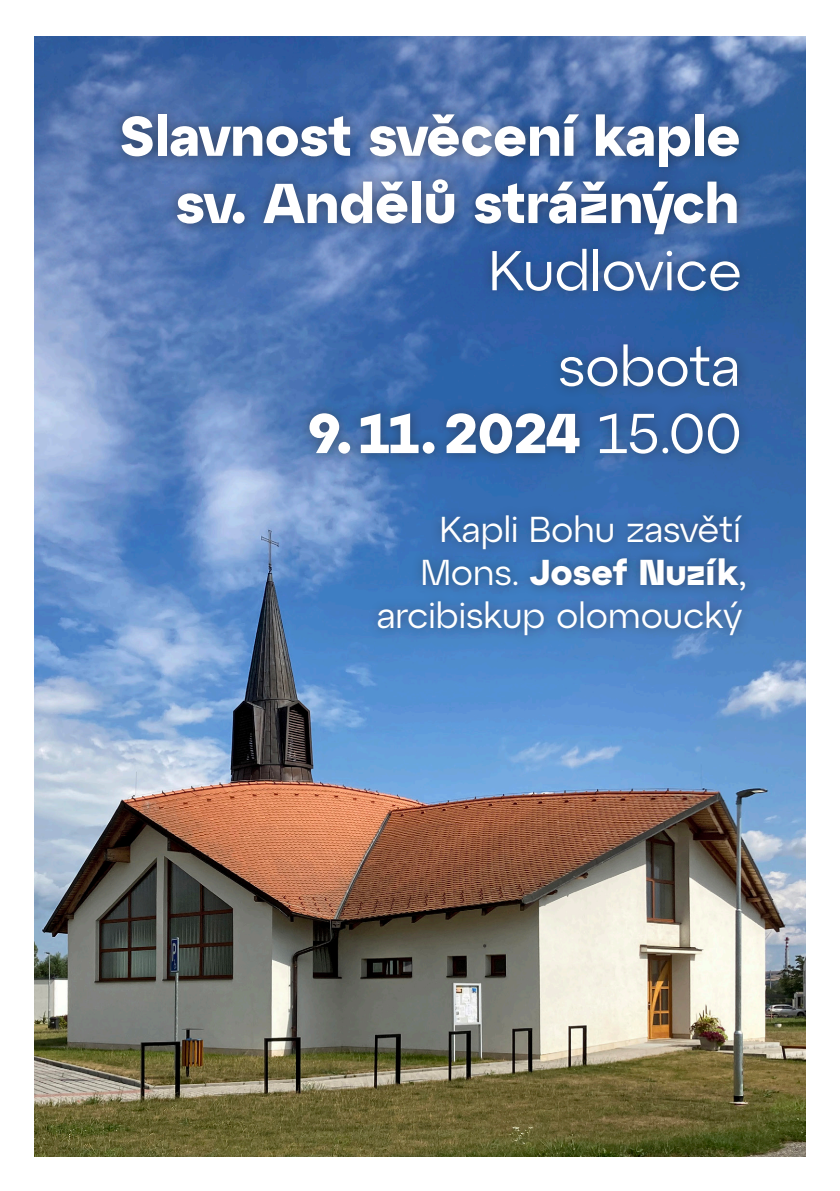
<style>
.page{position:relative;width:840px;height:1191px;background:#fff}
.page>*{position:absolute;margin:0;border:0;box-sizing:border-box;transform-origin:0 0}
.t1{font:700 56px/67.2px "Atyp Display";color:#fff;text-align:right}
.t2{font:56px/67.2px "Atyp Display";letter-spacing:-.005em;color:#fff;text-align:right}
.t3{font:36px/43.2px "Atyp Display";color:#fff;text-align:right}
.s1{font-weight:400}
.s2{font-weight:700}
</style>
<div class="page">
<img style="left:34px;top:37px;width:771px;height:1120px">
<div style="left:111px;top:103px;width:645px;height:543px;background:#231f20;opacity:.5"></div>
<p class="t1" style="left:119px;top:99px;width:624px">Slavnost svěcení kaple sv. Andělů strážných<br><span class="s1">Kudlovice</span></p>
<p class="t2" style="left:307px;top:329px;width:435px">sobota<br><span class="s2">9.11.2024</span> 15.00</p>
<p class="t3" style="left:376px;top:505px;width:370px">Kapli Bohu zasvětí<br>Mons. <span class="s2">Josef Nuzík</span>, arcibiskup olomoucký</p>
</div>
